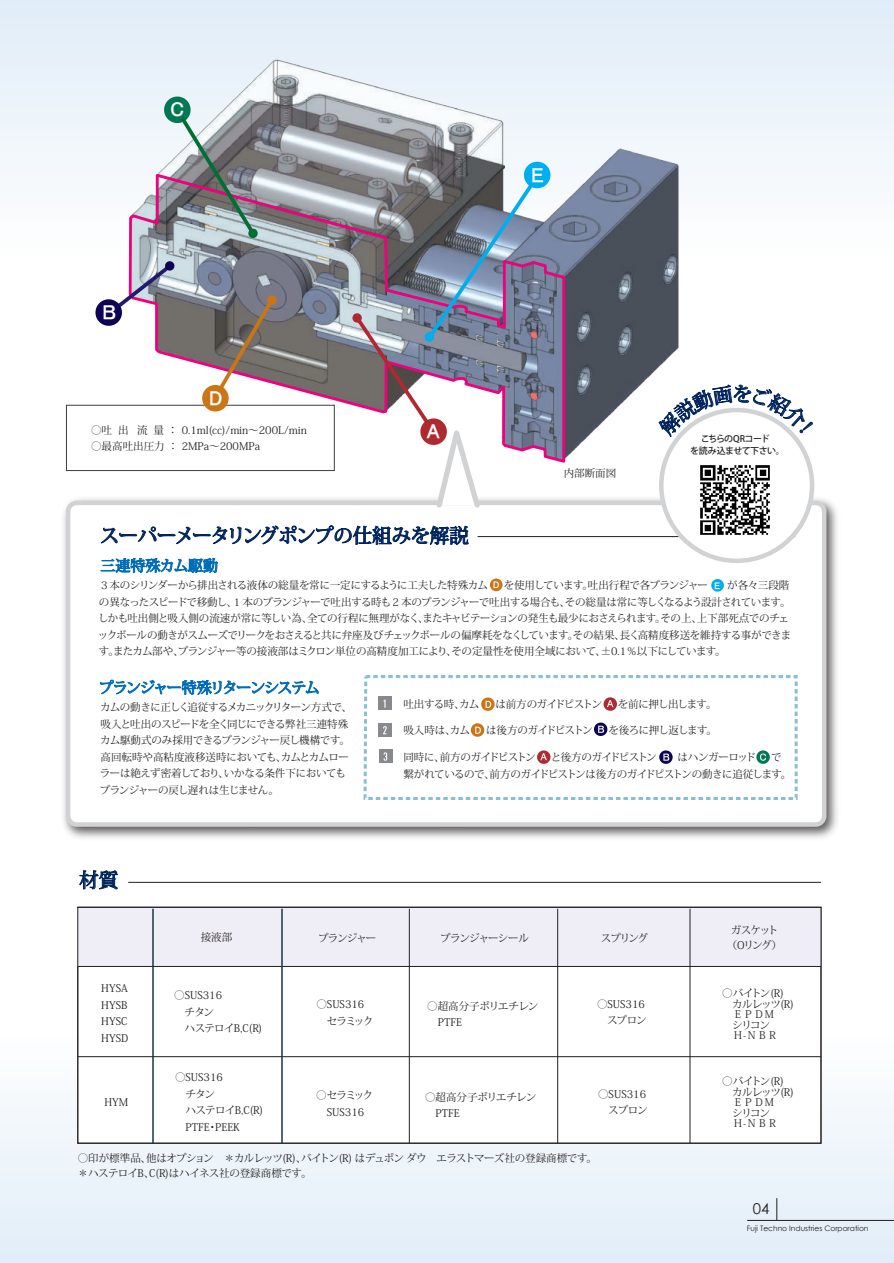
<style>
.page{position:relative;width:894px;height:1263px;background:#fff}
.page>*{position:absolute;margin:0;border:0;box-sizing:border-box;transform-origin:0 0}
.t1{font:500 19.5px "Koz Min Pr 6 N";letter-spacing:-.025em;color:#00245d}
.t2{font:17.55px "HG Gothic E";color:#fff}
.t3{font:500 15px "Koz Min Pr 6 N";letter-spacing:-.07em;color:#006db8}
.t4{font:500 15px "Koz Min Pr 6 N";color:#006db8}
.t5{font:15px "Century Gothic";color:#231f20}
.t6{font:10.5px/16.5px "Koz Min Pr 6 N";letter-spacing:-.04em;color:#231f20}
.t7{font:10.5px/16.5px "Koz Min Pr 6 N";letter-spacing:-.06em;color:#231f20}
.t8{font:10.5px/16.5px "Koz Min Pr 6 N";color:#231f20}
.t9{font:10.5px/16.5px "Koz Min Pr 6 N";letter-spacing:-.005em;color:#231f20}
.t10{font:10.5px/15px "Koz Min Pr 6 N";letter-spacing:-.13em;color:#231f20;text-align:center}
.t11{font:10.5px "Koz Min Pr 6 N";letter-spacing:-.065em;color:#231f20}
.t12{font:500 9px/12px "Koz Go Pr 6 N";letter-spacing:-.06em;color:#231f20;text-align:center}
.t13{font:8.4px "HG Gothic E";color:#fff}
.t14{font:7.5px "Century Gothic";color:#231f20}
</style>
<div class="page">
<div style="left:0;top:0;width:893px;height:277px;background:linear-gradient(to bottom,#e0ecf8,#fff)"></div>
<div style="left:0;top:1014px;width:893px;height:248px;background:linear-gradient(to bottom,#fff,#e1ecf7)"></div>
<img style="left:63px;top:494px;width:774px;height:344px">
<div style="left:68px;top:502px;width:756px;height:322px;background:#fff;border-radius:9px"></div>
<div style="left:66px;top:500px;width:760px;height:326px;border:4px solid #d1d2d4;border-radius:9px"></div>
<svg style="left:776px;top:1197px;width:1px;height:22px"></svg>
<hr style="left:747px;top:1219px;width:146px;height:1px;background:#231f20">
<div style="left:78px;top:906px;width:743px;height:237px;background:#fff"></div>
<div style="left:78px;top:908px;width:742px;height:58px;background:#efeef6"></div>
<hr style="left:153px;top:908px;width:1px;height:234px;background:#231f20">
<hr style="left:409px;top:908px;width:1px;height:234px;background:#231f20">
<hr style="left:557px;top:908px;width:1px;height:234px;background:#231f20">
<hr style="left:689px;top:908px;width:1px;height:234px;background:#231f20">
<hr style="left:78px;top:1056px;width:742px;height:1px;background:#231f20">
<hr style="left:78px;top:965px;width:742px;height:1px;background:#231f20">
<div style="left:78px;top:906px;width:743px;height:237px;border:1px solid #231f20"></div>
<hr style="left:282px;top:908px;width:1px;height:234px;background:#231f20">
<hr style="left:477px;top:536px;width:318px;height:1px;background:#231f20">
<svg style="left:363px;top:675px;width:434px;height:124px"></svg>
<svg style="left:490px;top:578px;width:12px;height:13px"></svg>
<img style="left:75px;top:27px;width:647px;height:449px">
<svg style="left:127px;top:171px;width:440px;height:293px"></svg>
<svg style="left:164px;top:96px;width:93px;height:140px;background:#98a1a3"></svg>
<div style="left:248px;top:228px;width:10px;height:10px;border:4px solid #006f34;border-radius:50%"></div>
<div style="left:352px;top:313px;width:10px;height:9px;border:4px solid #ae2a30;border-radius:50%"></div>
<svg style="left:353px;top:162px;width:197px;height:346px"></svg>
<svg style="left:95px;top:263px;width:77px;height:63px"></svg>
<div style="left:165px;top:261px;width:9px;height:9px;border:4px solid #0d0453;border-radius:50%"></div>
<svg style="left:202px;top:295px;width:75px;height:116px"></svg>
<div style="left:267px;top:295px;width:9px;height:9px;border:4px solid #cb7516;border-radius:50%"></div>
<hr style="left:128px;top:881px;width:692px;height:1px;background:#231f20">
<svg style="left:100px;top:525px;width:368px;height:48px"></svg>
<svg style="left:711px;top:579px;width:12px;height:12px"></svg>
<svg style="left:100px;top:679px;width:219px;height:16px"></svg>
<svg style="left:378px;top:696px;width:13px;height:14px"></svg>
<div style="left:378px;top:723px;width:14px;height:13px;background:#87898c"></div>
<svg style="left:383px;top:726px;width:4px;height:8px"></svg>
<div style="left:378px;top:749px;width:14px;height:14px;background:#87898c"></div>
<svg style="left:383px;top:752px;width:4px;height:8px"></svg>
<svg style="left:537px;top:750px;width:13px;height:13px"></svg>
<svg style="left:481px;top:697px;width:13px;height:13px"></svg>
<svg style="left:471px;top:723px;width:13px;height:13px"></svg>
<svg style="left:603px;top:697px;width:14px;height:13px"></svg>
<svg style="left:594px;top:722px;width:13px;height:13px"></svg>
<svg style="left:659px;top:750px;width:13px;height:13px"></svg>
<svg style="left:756px;top:750px;width:13px;height:13px"></svg>
<div style="left:661px;top:410px;width:151px;height:150px;background:#fff;border-radius:50%"></div>
<div style="left:659px;top:407px;width:155px;height:156px;border:4px solid #d1d2d4;border-radius:50%"></div>
<svg style="left:79px;top:870px;width:39px;height:19px"></svg>
<img style="left:700px;top:465px;width:70px;height:70px">
<svg style="left:657px;top:384px;width:155px;height:53px"></svg>
<h2 class="t2" style="left:168px;top:101px;width:19px">Ｃ</h2>
<h2 class="t2" style="left:100px;top:304px;width:19px">Ｂ</h2>
<h2 class="t2" style="left:207px;top:389px;width:19px">Ｄ</h2>
<p class="t8" style="left:91px;top:422px;width:217px">○吐 出 流 量 ： 0.1ml(cc)/min～200L/min</p>
<p class="t8" style="left:91px;top:438px;width:170px">○最高吐出圧力 ： 2MPa～200MPa</p>
<h2 class="t2" style="left:424px;top:422px;width:19px">Ａ</h2>
<h1 class="t1" style="left:100px;top:524px;width:370px">スーパーメータリングポンプの仕組みを解説</h1>
<h3 class="t4" style="left:100px;top:557px;width:119px">三連特殊カム駆動</h3>
<h2 class="t2" style="left:528px;top:167px;width:19px">Ｅ</h2>
<p class="t6" style="left:563px;top:464px;width:54px">内部断面図</p>
<p class="t12" style="left:690px;top:433px;width:96px">こちらのQRコード<br>を読み込ませて下さい。</p>
<p class="t6" style="left:98px;top:577px;width:694px">３本のシリンダーから排出される液体の総量を常に一定にするように工夫した特殊カム 　 を使用しています。吐出行程で各プランジャー 　が各々三段階の異なったスピードで移動し、１本のプランジャーで吐出する時も２本のプランジャーで吐出する場合も、その総量は常に等しくなるよう設計されています。しかも吐出側と吸入側の流速が常に等しい為、全ての行程に無理がなく、またキャビテーションの発生も最少におさえられます。その上、上下部死点でのチェックボールの動きがスムーズでリークをおさえると共に弁座及びチェックボールの偏摩耗をなくしています。その結果、長く高精度移送を維持する事ができます。またカム部や、プランジャー等の接液部はミクロン単位の高精度加工により、その定量性を使用全域において、±0.1％以下にしています。</p>
<p class="t13" style="left:492px;top:580px;width:10px">Ｄ</p>
<p class="t13" style="left:713px;top:581px;width:10px">Ｅ</p>
<h3 class="t3" style="left:99px;top:679px;width:223px">プランジャー特殊リターンシステム</h3>
<p class="t7" style="left:100px;top:699px;width:253px">カムの動きに正しく追従するメカニックリターン方式で、吸入と吐出のスピードを全く同じにできる弊社三連特殊カム駆動式のみ採用できるプランジャー戻し機構です。高回転時や高粘度液移送時においても、カムとカムローラーは絶えず密着しており、いかなる条件下においてもプランジャーの戻し遅れは生じません。</p>
<h1 class="t1" style="left:79px;top:868px;width:40px">材質</h1>
<p class="t7" style="left:403px;top:695px;width:315px">吐出する時、カム　 は前方のガイドピストン　 を前に押し出します。</p>
<p class="t7" style="left:403px;top:722px;width:315px">吸入時は、カム　 は後方のガイドピストン　 を後ろに押し返します。</p>
<p class="t7" style="left:403px;top:749px;width:389px">同時に、前方のガイドピストン　 と後方のガイドピストン　　はハンガーロッド　 で繋がれているので、前方のガイドピストンは後方のガイドピストンの動きに追従します。</p>
<p class="t6" style="left:101px;top:980px;width:28px;text-align:justify">HYSA HYSB HYSC HYSD</p>
<p class="t6" style="left:104px;top:1093px;width:25px">HYM</p>
<p class="t6" style="left:201px;top:929px;width:33px">接液部</p>
<p class="t6" style="left:318px;top:930px;width:60px">プランジャー</p>
<p class="t11" style="left:440px;top:932px;width:90px">プランジャーシール</p>
<p class="t6" style="left:601px;top:930px;width:49px">スプリング</p>
<p class="t10" style="left:726px;top:923px;width:57px">ガスケット（Oリング）</p>
<p class="t6" style="left:184px;top:987px;width:79px;text-indent:-10px">○SUS316<br>チタン<br>ハステロイB,C(R)</p>
<p class="t8" style="left:185px;top:1069px;width:79px;text-indent:-10px">○SUS316<br>チタン<br>ハステロイB,C(R)<br>PTFE・PEEK</p>
<p class="t8" style="left:327px;top:996px;width:48px;text-indent:-10px">○SUS316セラミック</p>
<p class="t8" style="left:316px;top:1087px;width:58px;text-align:center">○セラミック<br>SUS316</p>
<p class="t9" style="left:438px;top:997px;width:102px;text-indent:-10px">○超高分子ポリエチレン<br>PTFE</p>
<p class="t9" style="left:435px;top:1088px;width:102px;text-indent:-10px">○超高分子ポリエチレン<br>PTFE</p>
<p class="t8" style="left:597px;top:995px;width:51px;text-align:right">○SUS316スプロン</p>
<p class="t8" style="left:598px;top:1085px;width:51px;text-align:right">○SUS316スプロン</p>
<p class="t6" style="left:722px;top:985px;width:63px">○バイトン(R)</p>
<p class="t6" style="left:732px;top:995px;width:63px">カルレッツ(R)</p>
<p class="t6" style="left:722px;top:1006px;width:54px">　ＥＰＤＭ</p>
<p class="t6" style="left:732px;top:1016px;width:39px">シリコン</p>
<p class="t6" style="left:722px;top:1027px;width:57px">　Ｈ-ＮＢＲ</p>
<p class="t6" style="left:722px;top:1073px;width:63px">○バイトン(R)</p>
<p class="t6" style="left:732px;top:1083px;width:63px">カルレッツ(R)</p>
<p class="t6" style="left:722px;top:1094px;width:54px">　ＥＰＤＭ</p>
<p class="t6" style="left:732px;top:1104px;width:39px">シリコン</p>
<p class="t6" style="left:722px;top:1115px;width:57px">　Ｈ-ＮＢＲ</p>
<p class="t6" style="left:78px;top:1150px;width:520px;line-height:15px">○印が標準品、他はオプション　＊カルレッツ(R)、バイトン(R) はデュポン ダウ　エラストマーズ社の登録商標です。＊ハステロイB、C(R)はハイネス社の登録商標です。</p>
<h3 class="t5" style="left:752px;top:1202px;width:18px">04</h3>
<p class="t14" style="left:746px;top:1224px;width:123px">Fuji Techno Industries Corporation</p>
</div>
